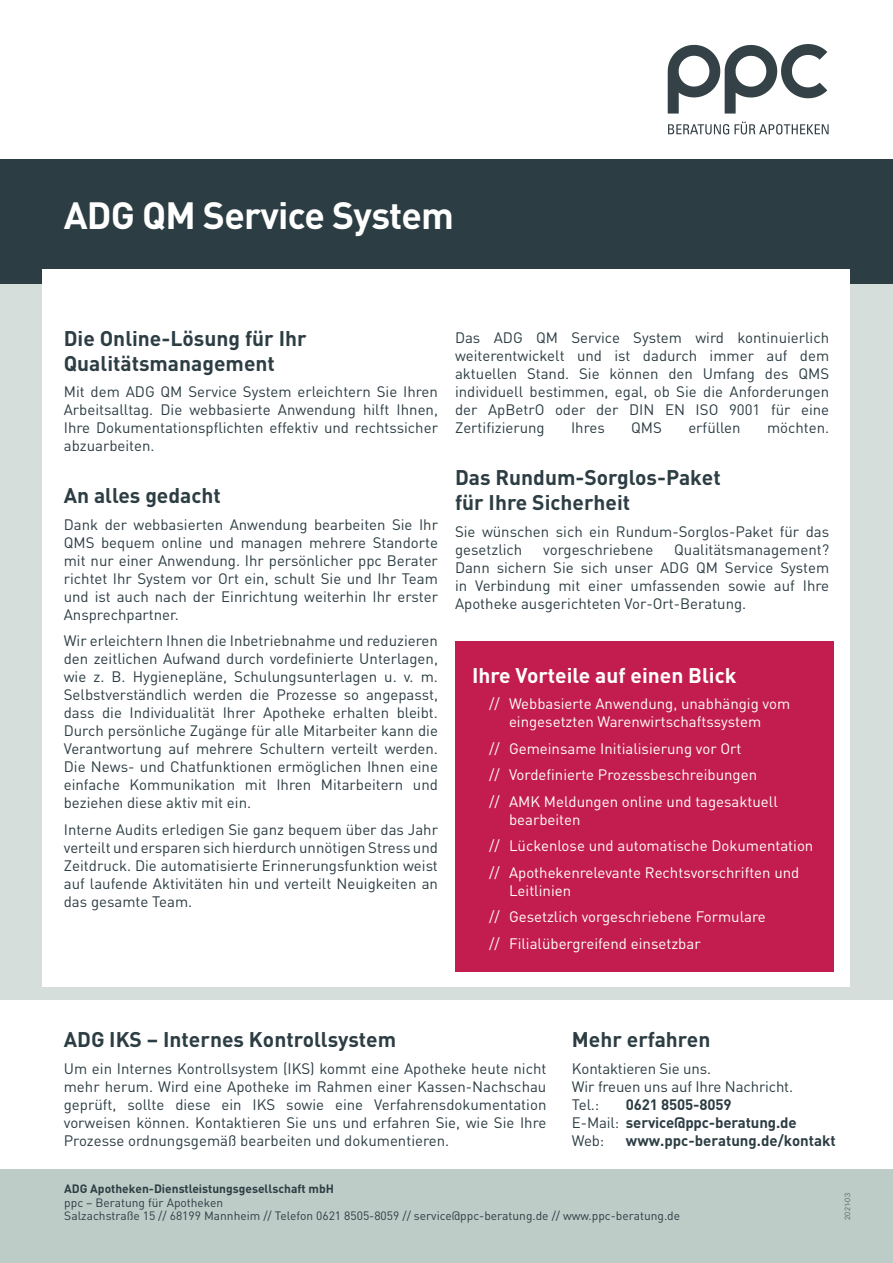
<style>
.page{position:relative;width:893px;height:1263px;background:#fff}
.page>*{position:absolute;margin:0;border:0;box-sizing:border-box;transform-origin:0 0}
.t1{font:700 37.5px "DIN Pro";letter-spacing:-.02em;color:#fff}
.t2{font:700 21px/25.2px "DIN Pro";color:#2c3d43}
.t3{font:700 21px "DIN Pro";color:#fff}
.t4{font:15px/18px "DIN Pro";color:#2c3d43;text-align:justify}
.t5{font:15px/18px "DIN Pro";color:#fff}
.t6{font:700 15px/18px "DIN Pro";letter-spacing:-.01em;color:#2c3d43}
.t7{font:12px "DIN Pro";color:#2c3d43}
.t8{font:700 12px "DIN Pro";color:#2c3d43}
.t9{font:300 7.5px "Univers";color:#57585a}
.s1{font-weight:400}
</style>
<div class="page">
<div style="left:0;top:1169px;width:893px;height:94px;background:#beccc7"></div>
<div style="left:0;top:159px;width:893px;height:137px;background:#2c3d43"></div>
<div style="left:0;top:284px;width:893px;height:715px;background:#d5dedb"></div>
<div style="left:43px;top:269px;width:807px;height:717px;background:#fff"></div>
<div style="left:455px;top:642px;width:378px;height:330px;background:#c31c4e"></div>
<svg style="left:668px;top:122px;width:161px;height:12px"></svg>
<svg style="left:668px;top:44px;width:159px;height:70px"></svg>
<p class="t1" style="left:64px;top:190px;width:392px">ADG QM Service System</p>
<p class="t2" style="left:64px;top:325px;width:244px">Die Online-Lösung für Ihr<br>Qualitätsmanagement</p>
<p class="t4" style="left:64px;top:382px;width:376px">Mit dem ADG QM Service System erleichtern Sie Ihren Arbeitsalltag. Die webbasierte Anwendung hilft Ihnen, Ihre Dokumentationspflichten effektiv und rechtssicher abzuarbeiten.</p>
<p class="t2" style="left:64px;top:482px;width:159px">An alles gedacht</p>
<p class="t4" style="left:64px;top:514px;width:376px">Dank der webbasierten Anwendung bearbeiten Sie Ihr QMS bequem online und managen mehrere Standorte mit nur einer Anwendung. Ihr persönlicher ppc Berater richtet Ihr System vor Ort ein, schult Sie und Ihr Team und ist auch nach der Einrichtung weiterhin Ihr erster Ansprechpartner.</p>
<p class="t4" style="left:64px;top:631px;width:376px">Wir erleichtern Ihnen die Inbetriebnahme und reduzieren den zeitlichen Aufwand durch vordefinierte Unterlagen, wie z. B. Hygienepläne, Schulungsunterlagen u. v. m.<br>Selbstverständlich werden die Prozesse so angepasst, dass die Individualität Ihrer Apotheke erhalten bleibt.<br>Durch persönliche Zugänge für alle Mitarbeiter kann die Verantwortung auf mehrere Schultern verteilt werden.<br>Die News- und Chatfunktionen ermöglichen Ihnen eine einfache Kommunikation mit Ihren Mitarbeitern und beziehen diese aktiv mit ein.</p>
<p class="t4" style="left:64px;top:819px;width:376px">Interne Audits erledigen Sie ganz bequem über das Jahr verteilt und ersparen sich hierdurch unnötigen Stress und Zeitdruck. Die automatisierte Erinnerungsfunktion weist auf laufende Aktivitäten hin und verteilt Neuigkeiten an das gesamte Team.</p>
<p class="t4" style="left:455px;top:328px;width:376px">Das ADG QM Service System wird kontinuierlich weiterentwickelt und ist dadurch immer auf dem aktuellen Stand. Sie können den Umfang des QMS individuell bestimmen, egal, ob Sie die Anforderungen der ApBetrO oder der DIN EN ISO 9001 für eine Zertifizierung</p>
<p class="t4" style="left:571px;top:418px;width:35px">Ihres</p>
<p class="t4" style="left:631px;top:418px;width:32px">QMS</p>
<p class="t4" style="left:688px;top:418px;width:54px">erfüllen</p>
<p class="t4" style="left:767px;top:418px;width:64px">möchten.</p>
<p class="t2" style="left:455px;top:464px;width:267px">Das Rundum-Sorglos-Paket für Ihre Sicherheit</p>
<p class="t4" style="left:455px;top:521px;width:376px">Sie wünschen sich ein Rundum-Sorglos-Paket für das gesetzlich</p>
<p class="t4" style="left:455px;top:539px;width:376px;text-indent:219px">Qualitätsmanagement?<br>Dann sichern Sie sich unser ADG QM Service System in Verbindung mit einer umfassenden sowie auf Ihre Apotheke ausgerichteten Vor-Ort-Beratung.</p>
<p class="t4" style="left:543px;top:539px;width:112px">vorgeschriebene</p>
<p class="t3" style="left:472px;top:661px;width:266px">Ihre Vorteile auf einen Blick</p>
<p class="t5" style="left:509px;top:694px;width:283px;text-indent:-20px">// Webbasierte Anwendung, unabhängig vom eingesetzten Warenwirtschaftssystem</p>
<p class="t5" style="left:489px;top:739px;width:254px">// Gemeinsame Initialisierung vor Ort</p>
<p class="t5" style="left:489px;top:765px;width:270px">// Vordefinierte Prozessbeschreibungen</p>
<p class="t5" style="left:509px;top:792px;width:270px;text-indent:-20px">// AMK Meldungen online und tagesaktuell bearbeiten</p>
<p class="t5" style="left:489px;top:836px;width:326px">// Lückenlose und automatische Dokumentation</p>
<p class="t5" style="left:509px;top:863px;width:292px;text-indent:-20px">// Apothekenrelevante Rechtsvorschriften und<br>Leitlinien</p>
<p class="t5" style="left:489px;top:907px;width:278px">// Gesetzlich vorgeschriebene Formulare</p>
<p class="t5" style="left:489px;top:934px;width:213px">// Filialübergreifend einsetzbar</p>
<p class="t2" style="left:64px;top:1026px;width:334px">ADG IKS – Internes Kontrollsystem</p>
<p class="t4" style="left:64px;top:1059px;width:484px">Um ein Internes Kontrollsystem (IKS) kommt eine Apotheke heute nicht mehr herum. Wird eine Apotheke im Rahmen einer Kassen-Nachschau geprüft, sollte diese ein IKS sowie eine Verfahrensdokumentation vorweisen können. Kontaktieren Sie uns und erfahren Sie, wie Sie Ihre Prozesse ordnungsgemäß bearbeiten und dokumentieren.</p>
<p class="t2" style="left:572px;top:1026px;width:140px">Mehr erfahren</p>
<p class="t4" style="left:572px;top:1059px;width:223px;text-align:left">Kontaktieren Sie uns.<br>Wir freuen uns auf Ihre Nachricht.<br>Tel.:</p>
<p class="t6" style="left:572px;top:1095px;width:226px;text-indent:54px">0621 8505-8059<br><span class="s1">E-Mail:</span> service@ppc-beratung.de</p>
<p class="t4" style="left:572px;top:1131px;width:34px">Web:</p>
<p class="t6" style="left:626px;top:1131px;width:211px">www.ppc-beratung.de/kontakt</p>
<p class="t8" style="left:64px;top:1181px;width:271px">ADG Apotheken-Dienstleistungsgesellschaft mbH</p>
<p class="t7" style="left:64px;top:1194px;width:160px">ppc – Beratung für Apotheken</p>
<p class="t7" style="left:64px;top:1208px;width:617px">Salzachstraße 15 // 68199 Mannheim // Telefon 0621 8505-8059 // service@ppc-beratung.de // www.ppc-beratung.de</p>
<p class="t9" style="left:843px;top:1220px;width:28px;rotate:-90deg">2021-03</p>
</div>
